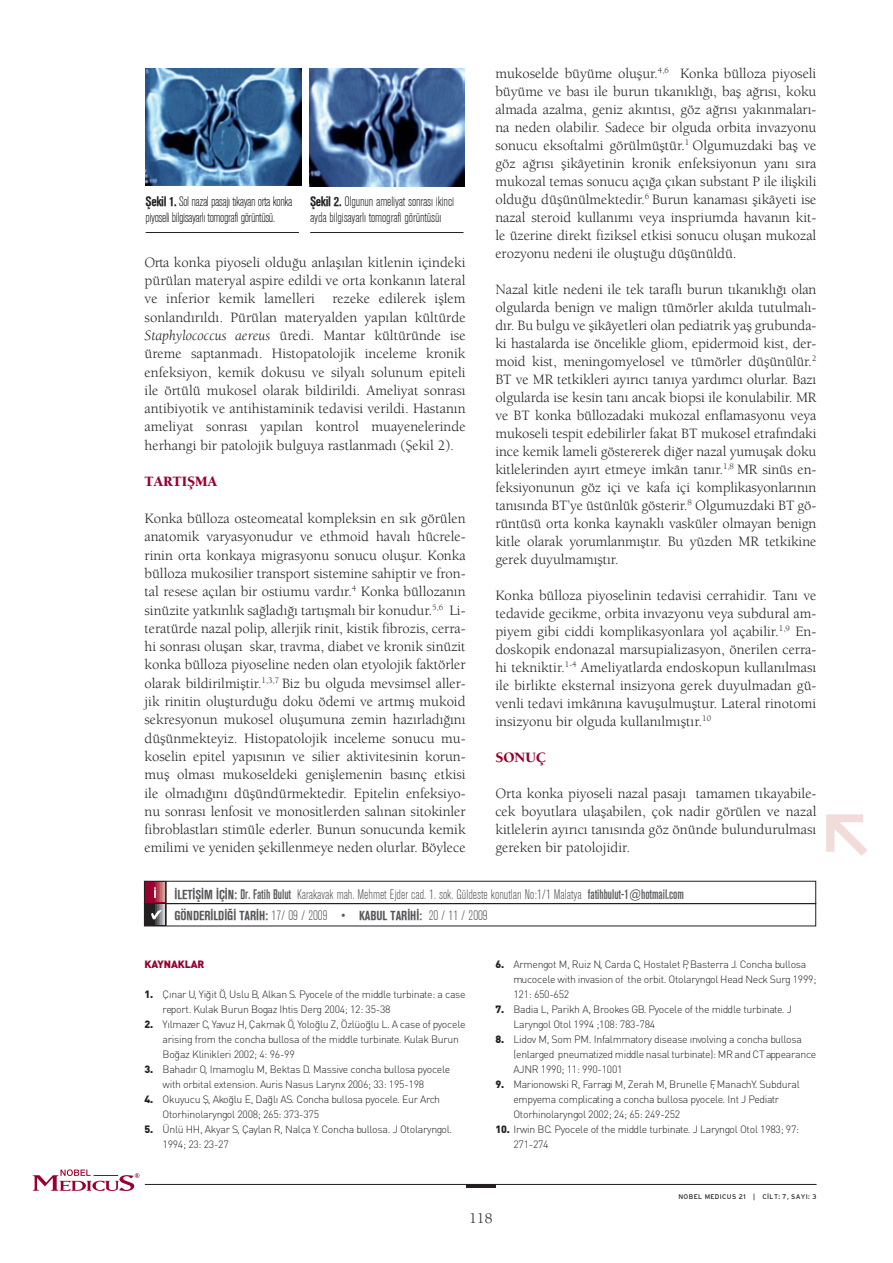
<style>
.page{position:relative;width:893px;height:1263px;background:#fff}
.page>*{position:absolute;margin:0;border:0;box-sizing:border-box;transform-origin:0 0}
.t1{font:15px "Berkeley Book Tr";color:#231f20}
.t2{font:14.7px/18px "Berkeley Book Tr";letter-spacing:-.005em;color:#231f20;text-align:justify}
.t3{font:14.7px "Berkeley Black Tr";letter-spacing:-.005em;color:#98012d}
.GÖVDE{font:13.5px "Akzidenz Grotesk BE Light Cn";color:#57585a}
.şekil{font:13.5px/16.5px "Akzidenz Grotesk BE Light Cn";letter-spacing:-.03em;color:#231f20}
.şekil-2{font:13.5px/16.5px "Akzidenz Grotesk BE Light Cn";letter-spacing:-.01em;color:#231f20}
.GÖVDE-2{font:12.75px "Akzidenz Grotesk BE Bold Cn";color:#57585a}
.kaynak_gvd{font:10.5px/15px "DINT Light Tr";letter-spacing:-.025em;color:#231f20}
.kaynak_başlık{font:10.5px "DIN Black Tr";letter-spacing:-.01em;color:#98012d}
.t4{font:6.75px "Interstate";letter-spacing:.05em;color:#231f20}
.s1{font-family:"Akzidenz Grotesk BE Bold Cn"}
.s2{font-family:"Berkeley Book Italic Tr"}
.s3{font-family:"Akzidenz Grotesk BE Bold Cn";font-size:12.75px}
.s4{font-family:"Akzidenz Grotesk Md Cn"}
.s5{font-family:"Akzidenz Grotesk BE Light Cn";font-size:13.5px}
.s6{font-family:"DIN Black Tr"}
</style>
<div class="page">
<hr style="left:145px;top:1184px;width:672px;height:1px;background:#231f20">
<hr style="left:466px;top:1184px;width:30px;height:4px;background:#231f20">
<svg style="left:32px;top:1169px;width:107px;height:22px"></svg>
<hr style="left:146px;top:232px;width:153px;height:1px;background:#231f20">
<img style="left:146px;top:68px;width:155px;height:118px">
<hr style="left:310px;top:232px;width:153px;height:1px;background:#231f20">
<img style="left:309px;top:69px;width:156px;height:117px">
<svg style="left:826px;top:814px;width:41px;height:42px"></svg>
<div style="left:144px;top:881px;width:672px;height:23px;border:1px solid #231f20"></div>
<div style="left:144px;top:903px;width:672px;height:23px;border:1px solid #231f20"></div>
<svg style="left:144px;top:881px;width:23px;height:45px"></svg>
<p class="şekil" style="left:146px;top:193px;width:148px"><span class="s1">Şekil 1.</span> Sol nazal pasajı tıkayan orta konka piyoseli bilgisayarlı tomografi görüntüsü.</p>
<p class="şekil-2" style="left:310px;top:193px;width:145px"><span class="s1">Şekil 2.</span> Olgunun ameliyat sonrası ikinci ayda bilgisayarlı tomografi görüntüsüı</p>
<p class="t2" style="left:145px;top:253px;width:323px">Orta konka piyoseli olduğu anlaşılan kitlenin içindeki pürülan materyal aspire edildi ve orta konkanın lateral ve inferior kemik lamelleri rezeke edilerek işlem sonlandırıldı. Pürülan materyalden yapılan kültürde <span class="s2">Staphylococcus aereus</span> üredi. Mantar kültüründe ise üreme saptanmadı. Histopatolojik inceleme kronik enfeksiyon, kemik dokusu ve silyalı solunum epiteli ile örtülü mukosel olarak bildirildi. Ameliyat sonrası antibiyotik ve antihistaminik tedavisi verildi. Hastanın ameliyat sonrası yapılan kontrol muayenelerinde herhangi bir patolojik bulguya rastlanmadı (Şekil 2).</p>
<p class="t3" style="left:145px;top:473px;width:74px">TARTIŞMA</p>
<p class="t2" style="left:145px;top:509px;width:323px">Konka bülloza osteomeatal kompleksin en sık görülen anatomik varyasyonudur ve ethmoid havalı hücrele&shy;rinin orta konkaya migrasyonu sonucu oluşur. Konka bülloza mukosilier transport sistemine sahiptir ve fron&shy;tal resese açılan bir ostiumu vardır.<sup>4</sup> Konka büllozanın sinüzite yatkınlık sağladığı tartışmalı bir konudur.<sup>5,6</sup> Li&shy;teratürde nazal polip, allerjik rinit, kistik fibrozis, cerra&shy;hi sonrası oluşan skar, travma, diabet ve kronik sinüzit konka bülloza piyoseline neden olan etyolojik faktörler olarak bildirilmiştir.<sup>1,3,7</sup> Biz bu olguda mevsimsel aller&shy;jik rinitin oluşturduğu doku ödemi ve artmış mukoid sekresyonun mukosel oluşumuna zemin hazırladığını düşünmekteyiz. Histopatolojik inceleme sonucu mu&shy;koselin epitel yapısının ve silier aktivitesinin korun&shy;muş olması mukoseldeki genişlemenin basınç etkisi ile olmadığını düşündürmektedir. Epitelin enfeksiyo&shy;nu sonrası lenfosit ve monositlerden salınan sitokinler fibroblastları stimüle ederler. Bunun sonucunda kemik emilimi ve yeniden şekillenmeye neden olurlar. Böylece</p>
<p class="t2" style="left:495px;top:64px;width:323px">mukoselde büyüme oluşur.<sup>4,6</sup> Konka bülloza piyoseli büyüme ve bası ile burun tıkanıklığı, baş ağrısı, koku almada azalma, geniz akıntısı, göz ağrısı yakınmaları&shy;na neden olabilir. Sadece bir olguda orbita invazyonu sonucu eksoftalmi görülmüştür.<sup>1</sup> Olgumuzdaki baş ve göz ağrısı şikâyetinin kronik enfeksiyonun yanı sıra mukozal temas sonucu açığa çıkan substant P ile ilişkili olduğu düşünülmektedir.<sup>6</sup> Burun kanaması şikâyeti ise nazal steroid kullanımı veya inspriumda havanın kit&shy;le üzerine direkt fiziksel etkisi sonucu oluşan mukozal erozyonu nedeni ile oluştuğu düşünüldü.</p>
<p class="t2" style="left:495px;top:280px;width:323px">Nazal kitle nedeni ile tek taraflı burun tıkanıklığı olan olgularda benign ve malign tümörler akılda tutulmalı&shy;dır. Bu bulgu ve şikâyetleri olan pediatrik yaş grubunda&shy;ki hastalarda ise öncelikle gliom, epidermoid kist, der&shy;moid kist, meningomyelosel ve tümörler düşünülür.<sup>2<br></sup>BT ve MR tetkikleri ayırıcı tanıya yardımcı olurlar. Bazı olgularda ise kesin tanı ancak biopsi ile konulabilir. MR ve BT konka büllozadaki mukozal enflamasyonu veya mukoseli tespit edebilirler fakat BT mukosel etrafındaki ince kemik lameli göstererek diğer nazal yumuşak doku kitlelerinden ayırt etmeye imkân tanır.<sup>1,8</sup> MR sinüs en&shy;feksiyonunun göz içi ve kafa içi komplikasyonlarının tanısında BT’ye üstünlük gösterir.<sup>8</sup> Olgumuzdaki BT gö&shy;rüntüsü orta konka kaynaklı vasküler olmayan benign kitle olarak yorumlanmıştır. Bu yüzden MR tetkikine gerek duyulmamıştır.</p>
<p class="t2" style="left:495px;top:586px;width:323px">Konka bülloza piyoselinin tedavisi cerrahidir. Tanı ve tedavide gecikme, orbita invazyonu veya subdural am&shy;piyem gibi ciddi komplikasyonlara yol açabilir.<sup>1,9</sup> En&shy;doskopik endonazal marsupializasyon, önerilen cerra&shy;hi tekniktir.<sup>1-4</sup> Ameliyatlarda endoskopun kullanılması ile birlikte eksternal insizyona gerek duyulmadan gü&shy;venli tedavi imkânına kavuşulmuştur. Lateral rinotomi insizyonu bir olguda kullanılmıştır.<sup>10</sup></p>
<p class="t3" style="left:495px;top:749px;width:52px">SONUÇ</p>
<p class="t2" style="left:495px;top:784px;width:323px">Orta konka piyoseli nazal pasajı tamamen tıkayabile&shy;cek boyutlara ulaşabilen, çok nadir görülen ve nazal kitlelerin ayırıcı tanısında göz önünde bulundurulması gereken bir patolojidir.</p>
<p class="GÖVDE" style="left:174px;top:887px;width:511px"><span class="s3">İLETİŞİM İÇİN:</span> <span class="s4">Dr. Fatih Bulut</span> Karakavak mah. Mehmet Ejder cad. 1. sok. Güldeste konutları No:1/1 Malatya <span class="s4">fatihbulut-1@hotmail.com</span></p>
<p class="GÖVDE-2" style="left:174px;top:908px;width:315px">GÖNDERİLDİĞİ TARİH: <span class="s5">17/ 09 / 2009 •</span> KABUL TARİHİ: <span class="s5">20 / 11 / 2009</span></p>
<p class="kaynak_başlık" style="left:145px;top:957px;width:61px">KAYNAKLAR</p>
<p class="kaynak_gvd" style="left:145px;top:986px;width:323px"><span class="s6">1.</span> Çınar U, Yiğit Ö, Uslu B, Alkan S. Pyocele of the middle turbinate: a case</p>
<p class="kaynak_gvd" style="left:163px;top:1001px;width:230px">report. Kulak Burun Bogaz Ihtis Derg 2004; 12: 35-38</p>
<p class="kaynak_gvd" style="left:145px;top:1016px;width:322px"><span class="s6">2.</span> Yılmazer C, Yavuz H, Çakmak Ö, Yoloğlu Z, Özlüoğlu L. A case of pyocele</p>
<p class="kaynak_gvd" style="left:163px;top:1031px;width:298px">arising from the concha bullosa of the middle turbinate. Kulak Burun<br>Boğaz Klinikleri 2002; 4: 96-99</p>
<p class="kaynak_gvd" style="left:145px;top:1061px;width:307px"><span class="s6">3.</span> Bahadır O, Imamoglu M, Bektas D. Massive concha bullosa pyocele</p>
<p class="kaynak_gvd" style="left:163px;top:1076px;width:263px">with orbital extension. Auris Nasus Larynx 2006; 33: 195-198</p>
<p class="kaynak_gvd" style="left:145px;top:1091px;width:297px"><span class="s6">4.</span> Okuyucu Ş, Akoğlu E, Dağlı AS. Concha bullosa pyocele. Eur Arch</p>
<p class="kaynak_gvd" style="left:163px;top:1106px;width:158px">Otorhinolaryngol 2008; 265: 373-375</p>
<p class="kaynak_gvd" style="left:163px;top:1121px;width:291px;text-indent:-18px"><span class="s6">5.</span> Ünlü HH, Akyar S, Çaylan R, Nalça Y. Concha bullosa. J Otolaryngol.<br>1994; 23: 23-27</p>
<p class="kaynak_gvd" style="left:513px;top:956px;width:305px;text-indent:-18px"><span class="s6">6.</span> Armengot M, Ruiz N, Carda C, Hostalet P, Basterra J. Concha bullosa mucocele with invasion of the orbit. Otolaryngol Head Neck Surg 1999;</p>
<p class="kaynak_gvd" style="left:513px;top:986px;width:57px">121: 650-652</p>
<p class="kaynak_gvd" style="left:495px;top:1001px;width:298px"><span class="s6">7.</span> Badia L, Parikh A, Brookes GB. Pyocele of the middle turbinate. J</p>
<p class="kaynak_gvd" style="left:513px;top:1016px;width:143px">Laryngol Otol 1994 ;108: 783-784</p>
<p class="kaynak_gvd" style="left:495px;top:1031px;width:308px"><span class="s6">8.</span> Lidov M, Som PM. Infalmmatory disease ınvolving a concha bullosa</p>
<p class="kaynak_gvd" style="left:513px;top:1046px;width:305px">(enlarged pneumatized middle nasal turbinate): MR and CT appearance</p>
<p class="kaynak_gvd" style="left:513px;top:1061px;width:111px">AJNR 1990; 11: 990-1001</p>
<p class="kaynak_gvd" style="left:495px;top:1076px;width:306px"><span class="s6">9.</span> Marionowski R, Farragi M, Zerah M, Brunelle F, ManachY. Subdural</p>
<p class="kaynak_gvd" style="left:513px;top:1091px;width:267px">empyema complicating a concha bullosa pyocele. Int J Pediatr<br>Otorhinolaryngol 2002; 24; 65: 249-252</p>
<p class="kaynak_gvd" style="left:495px;top:1121px;width:305px"><span class="s6">10.</span> Irwin BC. Pyocele of the middle turbinate. J Laryngol Otol 1983; 97:</p>
<p class="kaynak_gvd" style="left:513px;top:1136px;width:37px">271-274</p>
<p class="t4" style="left:678px;top:1193px;width:140px">NOBEL MEDICUS 21 | CİLT: 7, SAYI: 3</p>
<p class="t1" style="left:469px;top:1209px;width:25px">118</p>
</div>
